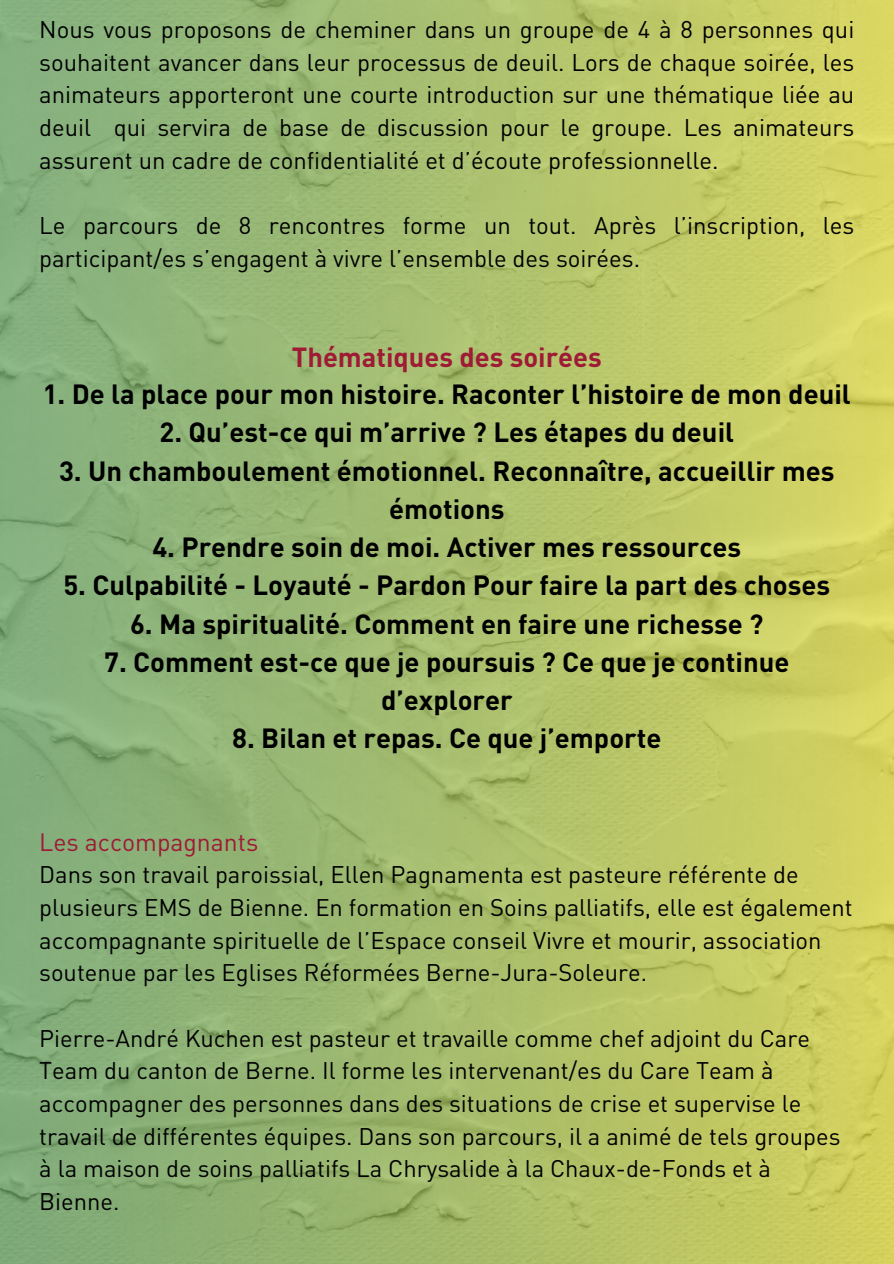
<style>
.page{position:relative;width:894px;height:1264px;background:#fff}
.page>*{position:absolute;margin:0;border:0;box-sizing:border-box;transform-origin:0 0}
.t1{font:700 27.45px/38.2px "DINOT";color:#000;text-align:center}
.t2{font:700 27.3px "DINOT";color:#9e1a35}
.t3{font:24.75px "DINOT";color:#9e1a35}
.t4{font:23.85px/32.7px "DINOT";color:#000;text-align:justify}
.t5{font:23.7px/32.7px "DINOT";color:#000}
</style>
<div class="page">
<img style="left:0;top:0;width:893px;height:1263px">
<p class="t4" style="left:39px;top:12px;width:816px">Nous vous proposons de cheminer dans un groupe de 4 à 8 personnes qui souhaitent avancer dans leur processus de deuil. Lors de chaque soirée, les animateurs apporteront une courte introduction sur une thématique liée au deuil qui servira de base de discussion pour le groupe. Les animateurs assurent un cadre de confidentialité et d’écoute professionnelle.</p>
<p class="t4" style="left:39px;top:208px;width:816px">Le parcours de 8 rencontres forme un tout. Après l’inscription, les participant/es s’engagent à vivre l’ensemble des soirées.</p>
<h1 class="t2" style="left:292px;top:338px;width:311px">Thématiques des soirées</h1>
<h1 class="t1" style="left:43px;top:374px;width:809px">1. De la place pour mon histoire. Raconter l’histoire de mon deuil</h1>
<h1 class="t1" style="left:159px;top:412px;width:576px">2. Qu’est-ce qui m’arrive ? Les étapes du deuil</h1>
<h1 class="t1" style="left:59px;top:450px;width:776px">3. Un chamboulement émotionnel. Reconnaître, accueillir mes émotions</h1>
<h1 class="t1" style="left:152px;top:527px;width:590px">4. Prendre soin de moi. Activer mes ressources</h1>
<h1 class="t1" style="left:63px;top:565px;width:768px">5. Culpabilité - Loyauté - Pardon Pour faire la part des choses</h1>
<h1 class="t1" style="left:130px;top:603px;width:635px">6. Ma spiritualité. Comment en faire une richesse ?</h1>
<h1 class="t1" style="left:104px;top:641px;width:686px">7. Comment est-ce que je poursuis ? Ce que je continue d’explorer</h1>
<h1 class="t1" style="left:232px;top:718px;width:430px">8. Bilan et repas. Ce que j’emporte</h1>
<p class="t3" style="left:39px;top:825px;width:220px">Les accompagnants</p>
<p class="t5" style="left:39px;top:857px;width:814px">Dans son travail paroissial, Ellen Pagnamenta est pasteure référente de plusieurs EMS de Bienne. En formation en Soins palliatifs, elle est également accompagnante spirituelle de l’Espace conseil Vivre et mourir, association soutenue par les Eglises Réformées Berne-Jura-Soleure.</p>
<p class="t5" style="left:39px;top:1020px;width:802px">Pierre-André Kuchen est pasteur et travaille comme chef adjoint du Care Team du canton de Berne. Il forme les intervenant/es du Care Team à accompagner des personnes dans des situations de crise et supervise le travail de différentes équipes. Dans son parcours, il a animé de tels groupes à la maison de soins palliatifs La Chrysalide à la Chaux-de-Fonds et à Bienne.</p>
</div>
